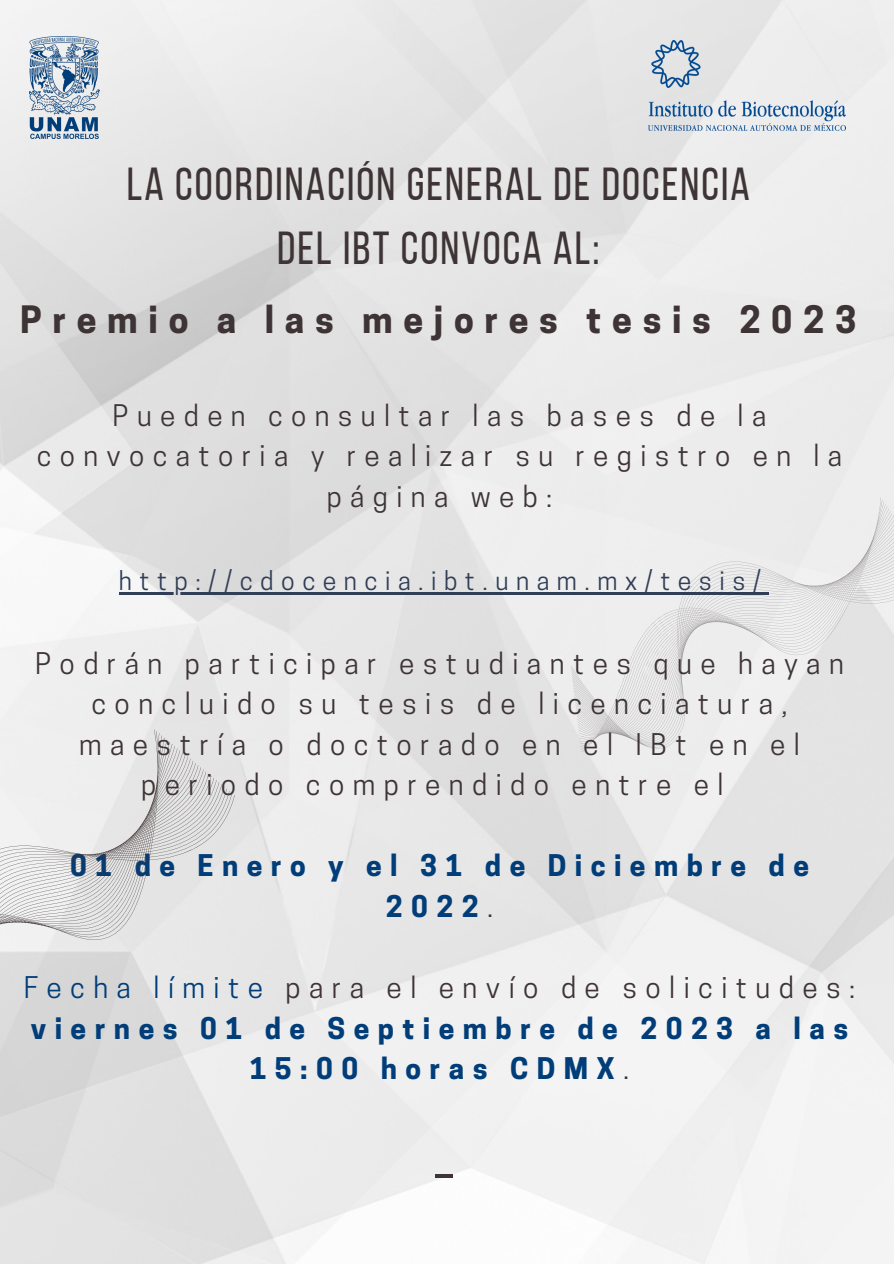
<style>
.page{position:relative;width:894px;height:1264px;background:#fff}
.page>*{position:absolute;margin:0;border:0;box-sizing:border-box;transform-origin:0 0}
.t1{font:46.2px/64.2px "Bebas Neue";letter-spacing:.045em;color:#3e3435;text-align:center}
.t2{font:700 35.4px "Cooper Hewitt";letter-spacing:.3em;color:#3e3435}
.t3{font:28.05px/40.5px "Cooper Hewitt";letter-spacing:.3em;color:#3e3435;text-align:center}
.t4{font:700 28.05px/40.5px "Cooper Hewitt";letter-spacing:.3em;color:#003d79;text-align:center}
.t5{font:27.9px/40.5px "Cooper Hewitt";letter-spacing:.3em;color:#3e3435;text-align:center}
.t6{font:24.9px "Cooper Hewitt";letter-spacing:.3em;color:#303e58}
.s1{font-weight:400;color:#3e3435}
.s2{font-weight:400}
</style>
<div class="page">
<img style="left:0;top:0;width:893px;height:1263px">
<hr style="left:119px;top:592px;width:649px;height:3px;background:#303e58">
<svg style="left:435px;top:1173px;width:17px;height:4px"></svg>
<svg style="left:0;top:664px;width:248px;height:530px;fill:#e4e4e4"></svg>
<svg style="left:532px;top:421px;width:361px;height:421px;background:#e7e7e8"></svg>
<img style="left:648px;top:41px;width:197px;height:90px">
<img style="left:29px;top:37px;width:70px;height:101px">
<p class="t1" style="left:127px;top:156px;width:624px">LA COORDINACIÓN GENERAL DE DOCENCIA<br>DEL IBT CONVOCA AL:</p>
<p class="t2" style="left:20px;top:307px;width:837px">Premio a las mejores tesis 2023</p>
<p class="t5" style="left:37px;top:398px;width:806px">Pueden consultar las bases de la convocatoria y realizar su registro en la página web:</p>
<p class="t6" style="left:119px;top:571px;width:643px">http://cdocencia.ibt.unam.mx/tesis/</p>
<p class="t3" style="left:35px;top:646px;width:810px">Podrán participar estudiantes que hayan concluido su tesis de licenciatura, maestría o doctorado en el IBt en el periodo comprendido entre el</p>
<p class="t4" style="left:70px;top:849px;width:740px">01 de Enero y el 31 de Diciembre de<br>2022<span class="s1">.</span></p>
<p class="t4" style="left:24px;top:970px;width:832px"><span class="s2">Fecha límite</span> <span class="s1">para el envío de solicitudes: </span>viernes 01 de Septiembre de 2023 a las<br>15:00 horas CDMX<span class="s1">.</span></p>
</div>
